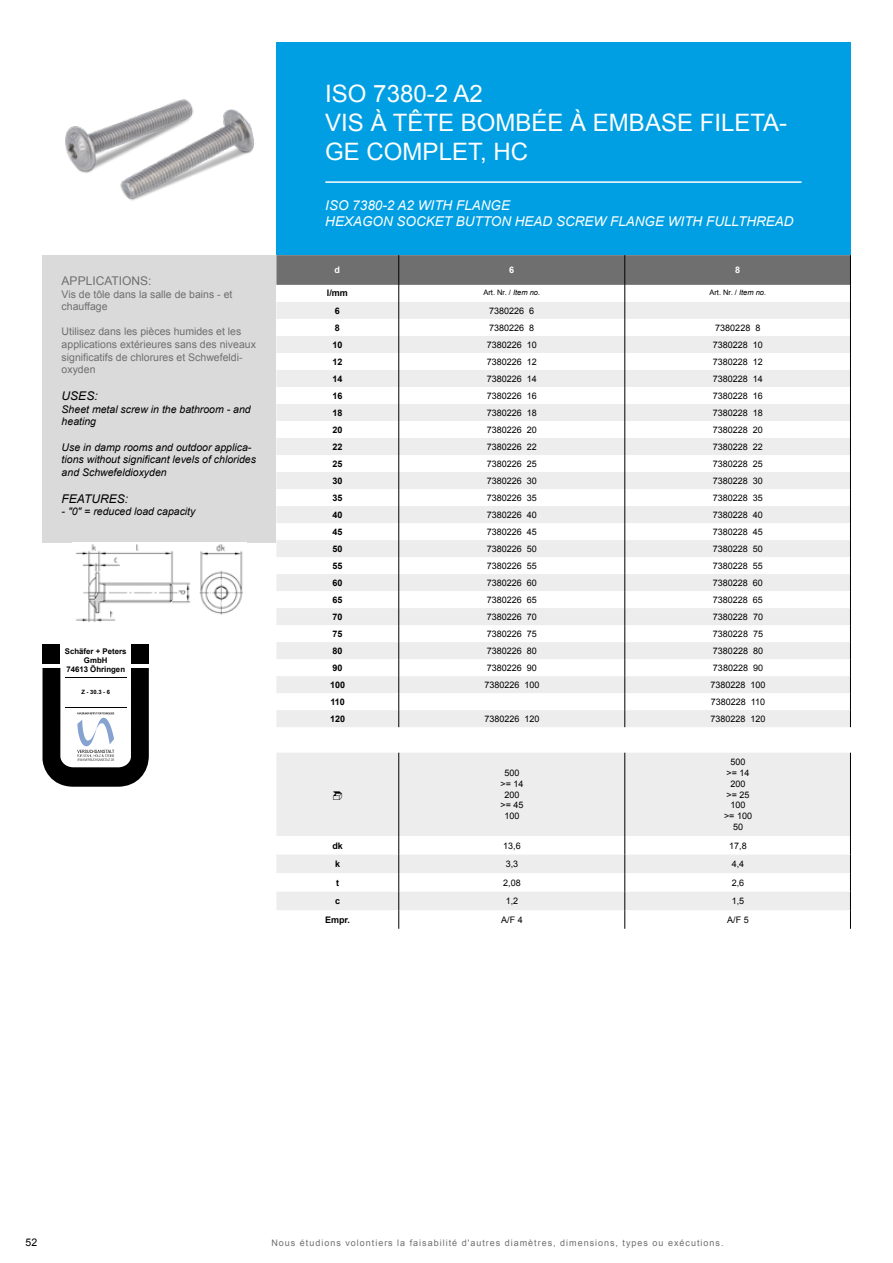
<style>
.page{position:relative;width:893px;height:1263px;background:#fff}
.page>*{position:absolute;margin:0;border:0;box-sizing:border-box;transform-origin:0 0}
.t1{font:24px/28.8px "Arial";color:#fff}
.t2{font:italic 13.5px/16.2px "Arial";color:#fff}
.t3{font:italic 12px "Arial";color:#000}
.t4{font:12px "Arial";color:#706f6f}
.t5{font:italic 10.5px/12.6px "Arial";color:#000}
.t6{font:10.5px/12.6px "Arial";color:#706f6f}
.t7{font:10.5px "Arial";color:#000}
.t8{font:9px/10.8px "Arial";color:#000;text-align:center}
.t9{font:9px "Arial";letter-spacing:.11em;color:#706f6f}
.t10{font:700 9px "Arial";color:#000}
.t11{font:700 9px "Arial";color:#fff}
.t12{font:700 7.8px/9.4px "Arial";color:#000;text-align:center}
.t13{font:7.5px "Arial";color:#000}
.t14{font:700 5.85px "Arial";color:#000}
.s1{font-style:italic}
</style>
<div class="page">
<div style="left:276px;top:43px;width:574px;height:212px;background:#009fe3"></div>
<hr style="left:325px;top:181px;width:476px;height:2px;background:#fff">
<img style="left:65px;top:99px;width:189px;height:102px">
<div style="left:43px;top:255px;width:233px;height:288px;background:#dadada"></div>
<img style="left:75px;top:544px;width:168px;height:78px">
<svg style="left:276px;top:727px;width:574px;height:183px;fill:#ededed"></svg>
<svg style="left:276px;top:255px;width:575px;height:472px"></svg>
<hr style="left:398px;top:753px;width:1px;height:83px;background:#000">
<hr style="left:624px;top:753px;width:1px;height:83px;background:#000">
<hr style="left:850px;top:753px;width:1px;height:83px;background:#000">
<svg style="left:398px;top:836px;width:1px;height:93px"></svg>
<svg style="left:624px;top:836px;width:1px;height:93px"></svg>
<svg style="left:850px;top:836px;width:1px;height:93px"></svg>
<div style="left:43px;top:644px;width:17px;height:19px;background:#000"></div>
<div style="left:131px;top:644px;width:18px;height:19px;background:#000"></div>
<svg style="left:43px;top:668px;width:106px;height:119px"></svg>
<svg style="left:333px;top:791px;width:9px;height:8px"></svg>
<h3 class="t4" style="left:62px;top:273px;width:91px">APPLICATIONS:</h3>
<p class="t6" style="left:62px;top:288px;width:172px">Vis de tôle dans la salle de bains - et chauffage</p>
<p class="t6" style="left:62px;top:325px;width:196px">Utilisez dans les pièces humides et les applications extérieures sans des niveaux significatifs de chlorures et Schwefeldi&shy;oxyden</p>
<h3 class="t3" style="left:62px;top:388px;width:38px">USES:</h3>
<p class="t5" style="left:62px;top:403px;width:191px">Sheet metal screw in the bathroom - and heating</p>
<p class="t5" style="left:62px;top:441px;width:196px">Use in damp rooms and outdoor applica&shy;tions without significant levels of chlorides and Schwefeldioxyden</p>
<h3 class="t3" style="left:62px;top:491px;width:68px">FEATURES:</h3>
<p class="t5" style="left:62px;top:506px;width:135px">- "0" = reduced load capacity</p>
<p class="t12" style="left:65px;top:646px;width:63px">Schäfer + Peters<br>GmbH<br>74613 Öhringen</p>
<p class="t14" style="left:81px;top:688px;width:30px">Z - 30.3 - 6</p>
<h1 class="t1" style="left:325px;top:80px;width:463px">ISO 7380-2 A2<br>VIS À TÊTE BOMBÉE À EMBASE FILETA-<br>GE COMPLET, HC</h1>
<h2 class="t2" style="left:325px;top:197px;width:470px">ISO 7380-2 A2 WITH FLANGE<br>HEXAGON SOCKET BUTTON HEAD SCREW FLANGE WITH FULLTHREAD</h2>
<p class="t11" style="left:335px;top:264px;width:7px">d</p>
<p class="t11" style="left:509px;top:264px;width:7px">6</p>
<p class="t11" style="left:735px;top:264px;width:7px">8</p>
<p class="t10" style="left:327px;top:287px;width:23px">l/mm</p>
<p class="t13" style="left:483px;top:288px;width:58px">Art. Nr. / <span class="s1">Item no.</span></p>
<p class="t13" style="left:709px;top:288px;width:58px">Art. Nr. / <span class="s1">Item no.</span></p>
<p class="t10" style="left:335px;top:305px;width:7px">6</p>
<p class="t8" style="left:489px;top:305px;width:47px">7380226 6</p>
<p class="t10" style="left:335px;top:322px;width:7px">8</p>
<p class="t8" style="left:489px;top:322px;width:47px">7380226 8</p>
<p class="t8" style="left:715px;top:322px;width:47px">7380228 8</p>
<p class="t10" style="left:332px;top:339px;width:12px">10</p>
<p class="t8" style="left:487px;top:339px;width:52px">7380226 10</p>
<p class="t8" style="left:713px;top:339px;width:52px">7380228 10</p>
<p class="t10" style="left:332px;top:356px;width:12px">12</p>
<p class="t8" style="left:487px;top:356px;width:52px">7380226 12</p>
<p class="t8" style="left:713px;top:356px;width:52px">7380228 12</p>
<p class="t10" style="left:332px;top:373px;width:12px">14</p>
<p class="t8" style="left:487px;top:373px;width:52px">7380226 14</p>
<p class="t8" style="left:713px;top:373px;width:52px">7380228 14</p>
<p class="t10" style="left:332px;top:390px;width:12px">16</p>
<p class="t8" style="left:487px;top:390px;width:52px">7380226 16</p>
<p class="t8" style="left:713px;top:390px;width:52px">7380228 16</p>
<p class="t10" style="left:332px;top:407px;width:12px">18</p>
<p class="t8" style="left:487px;top:407px;width:52px">7380226 18</p>
<p class="t8" style="left:713px;top:407px;width:52px">7380228 18</p>
<p class="t10" style="left:332px;top:424px;width:12px">20</p>
<p class="t8" style="left:487px;top:424px;width:52px">7380226 20</p>
<p class="t8" style="left:713px;top:424px;width:52px">7380228 20</p>
<p class="t10" style="left:332px;top:441px;width:12px">22</p>
<p class="t8" style="left:487px;top:441px;width:52px">7380226 22</p>
<p class="t8" style="left:713px;top:441px;width:52px">7380228 22</p>
<p class="t10" style="left:332px;top:458px;width:12px">25</p>
<p class="t8" style="left:487px;top:458px;width:52px">7380226 25</p>
<p class="t8" style="left:713px;top:458px;width:52px">7380228 25</p>
<p class="t10" style="left:332px;top:475px;width:12px">30</p>
<p class="t8" style="left:487px;top:475px;width:52px">7380226 30</p>
<p class="t8" style="left:713px;top:475px;width:52px">7380228 30</p>
<p class="t10" style="left:332px;top:492px;width:12px">35</p>
<p class="t8" style="left:487px;top:492px;width:52px">7380226 35</p>
<p class="t8" style="left:713px;top:492px;width:52px">7380228 35</p>
<p class="t10" style="left:332px;top:509px;width:12px">40</p>
<p class="t8" style="left:487px;top:509px;width:52px">7380226 40</p>
<p class="t8" style="left:713px;top:509px;width:52px">7380228 40</p>
<p class="t10" style="left:332px;top:526px;width:12px">45</p>
<p class="t8" style="left:487px;top:526px;width:52px">7380226 45</p>
<p class="t8" style="left:713px;top:526px;width:52px">7380228 45</p>
<p class="t10" style="left:332px;top:543px;width:12px">50</p>
<p class="t8" style="left:487px;top:543px;width:52px">7380226 50</p>
<p class="t8" style="left:713px;top:543px;width:52px">7380228 50</p>
<p class="t10" style="left:332px;top:560px;width:12px">55</p>
<p class="t8" style="left:487px;top:560px;width:52px">7380226 55</p>
<p class="t8" style="left:713px;top:560px;width:52px">7380228 55</p>
<p class="t10" style="left:333px;top:577px;width:12px">60</p>
<p class="t8" style="left:487px;top:577px;width:52px">7380226 60</p>
<p class="t8" style="left:713px;top:577px;width:52px">7380228 60</p>
<p class="t10" style="left:333px;top:594px;width:12px">65</p>
<p class="t8" style="left:487px;top:594px;width:52px">7380226 65</p>
<p class="t8" style="left:713px;top:594px;width:52px">7380228 65</p>
<p class="t10" style="left:333px;top:611px;width:12px">70</p>
<p class="t8" style="left:487px;top:611px;width:52px">7380226 70</p>
<p class="t8" style="left:713px;top:611px;width:52px">7380228 70</p>
<p class="t10" style="left:333px;top:628px;width:12px">75</p>
<p class="t8" style="left:487px;top:628px;width:52px">7380226 75</p>
<p class="t8" style="left:713px;top:628px;width:52px">7380228 75</p>
<p class="t10" style="left:333px;top:645px;width:12px">80</p>
<p class="t8" style="left:487px;top:645px;width:52px">7380226 80</p>
<p class="t8" style="left:713px;top:645px;width:52px">7380228 80</p>
<p class="t10" style="left:333px;top:662px;width:12px">90</p>
<p class="t8" style="left:487px;top:662px;width:52px">7380226 90</p>
<p class="t8" style="left:713px;top:662px;width:52px">7380228 90</p>
<p class="t10" style="left:330px;top:679px;width:17px">100</p>
<p class="t8" style="left:484px;top:679px;width:57px">7380226 100</p>
<p class="t8" style="left:710px;top:679px;width:57px">7380228 100</p>
<p class="t10" style="left:330px;top:696px;width:16px">110</p>
<p class="t8" style="left:711px;top:696px;width:56px">7380228 110</p>
<p class="t10" style="left:330px;top:713px;width:17px">120</p>
<p class="t8" style="left:484px;top:713px;width:57px">7380226 120</p>
<p class="t8" style="left:710px;top:713px;width:57px">7380228 120</p>
<p class="t8" style="left:500px;top:767px;width:25px">500 &gt;= 14<br>200 &gt;= 45<br>100</p>
<p class="t8" style="left:724px;top:757px;width:30px">500<br>&gt;= 14<br>200<br>&gt;= 25<br>100<br>&gt;= 100<br>50</p>
<p class="t10" style="left:332px;top:839px;width:12px">dk</p>
<p class="t8" style="left:503px;top:840px;width:19px">13,6</p>
<p class="t8" style="left:729px;top:840px;width:19px">17,8</p>
<p class="t10" style="left:335px;top:858px;width:7px">k</p>
<p class="t8" style="left:506px;top:859px;width:14px">3,3</p>
<p class="t8" style="left:732px;top:859px;width:14px">4,4</p>
<p class="t10" style="left:336px;top:876px;width:4px">t</p>
<p class="t8" style="left:503px;top:877px;width:19px">2,08</p>
<p class="t8" style="left:732px;top:877px;width:14px">2,6</p>
<p class="t10" style="left:335px;top:895px;width:7px">c</p>
<p class="t8" style="left:506px;top:896px;width:14px">1,2</p>
<p class="t8" style="left:732px;top:896px;width:14px">1,5</p>
<p class="t10" style="left:325px;top:914px;width:27px">Empr.</p>
<p class="t8" style="left:501px;top:914px;width:23px">A/F 4</p>
<p class="t8" style="left:727px;top:914px;width:23px">A/F 5</p>
<p class="t7" style="left:26px;top:1235px;width:13px">52</p>
<p class="t9" style="left:271px;top:1237px;width:453px">Nous étudions volontiers la faisabilité d'autres diamètres, dimensions, types ou exécutions.</p>
</div>
